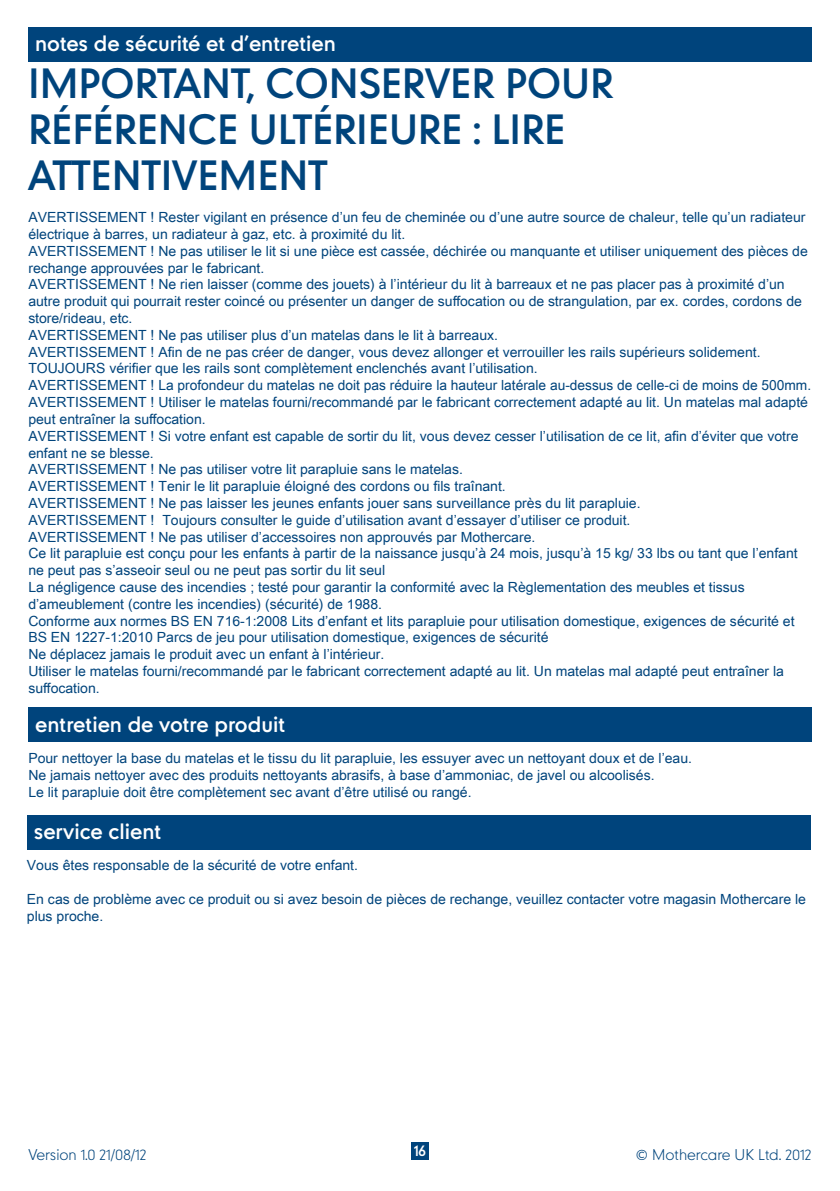
<style>
.page{position:relative;width:840px;height:1191px;background:#fff}
.page>*{position:absolute;margin:0;border:0;box-sizing:border-box;transform-origin:0 0}
.t1{font:38px/45.6px "Mothercare";color:#00447c}
.t2{font:20px "Mothercare";color:#fff}
.t3{font:100 20px "Mothercare";color:#fff}
.t4{font:14px/16.8px "Arial Unicode MS";color:#00447c}
.t5{font:100 14px "Mothercare";color:#00447c}
.t6{font:14px "Mothercare";color:#fff}
</style>
<div class="page">
<div style="left:411px;top:1142px;width:17px;height:17px;background:#00447c"></div>
<div style="left:28px;top:28px;width:783px;height:34px;background:#00447c"></div>
<div style="left:27px;top:815px;width:782px;height:34px;background:#00447c"></div>
<div style="left:28px;top:708px;width:783px;height:34px;background:#00447c"></div>
<h2 class="t2" style="left:35px;top:30px;width:302px">notes de sécurité et d’entretien</h2>
<h1 class="t1" style="left:28px;top:60px;width:586px">IMPORTANT, CONSERVER POUR<br>RÉFÉRENCE ULTÉRIEURE : LIRE<br>ATTENTIVEMENT</h1>
<h2 class="t3" style="left:35px;top:31px;width:185px">safety &amp; care notes</h2>
<p class="t4" style="left:28px;top:209px;width:783px">AVERTISSEMENT ! Rester vigilant en présence d’un feu de cheminée ou d’une autre source de chaleur, telle qu’un radiateur électrique à barres, un radiateur à gaz, etc. à proximité du lit.<br>AVERTISSEMENT ! Ne pas utiliser le lit si une pièce est cassée, déchirée ou manquante et utiliser uniquement des pièces de rechange approuvées par le fabricant.<br>AVERTISSEMENT ! Ne rien laisser (comme des jouets) à l’intérieur du lit à barreaux et ne pas placer pas à proximité d’un autre produit qui pourrait rester coincé ou présenter un danger de suffocation ou de strangulation, par ex. cordes, cordons de store/rideau, etc.<br>AVERTISSEMENT ! Ne pas utiliser plus d’un matelas dans le lit à barreaux.<br>AVERTISSEMENT ! Afin de ne pas créer de danger, vous devez allonger et verrouiller les rails supérieurs solidement.<br>TOUJOURS vérifier que les rails sont complètement enclenchés avant l’utilisation.<br>AVERTISSEMENT ! La profondeur du matelas ne doit pas réduire la hauteur latérale au-dessus de celle-ci de moins de 500mm.<br>AVERTISSEMENT ! Utiliser le matelas fourni/recommandé par le fabricant correctement adapté au lit. Un matelas mal adapté peut entraîner la suffocation.<br>AVERTISSEMENT ! Si votre enfant est capable de sortir du lit, vous devez cesser l’utilisation de ce lit, afin d’éviter que votre enfant ne se blesse.<br>AVERTISSEMENT ! Ne pas utiliser votre lit parapluie sans le matelas.<br>AVERTISSEMENT ! Tenir le lit parapluie éloigné des cordons ou fils traînant.<br>AVERTISSEMENT ! Ne pas laisser les jeunes enfants jouer sans surveillance près du lit parapluie.<br>AVERTISSEMENT ! Toujours consulter le guide d’utilisation avant d’essayer d’utiliser ce produit.<br>AVERTISSEMENT ! Ne pas utiliser d’accessoires non approuvés par Mothercare.<br>Ce lit parapluie est conçu pour les enfants à partir de la naissance jusqu’à 24 mois, jusqu’à 15 kg/ 33 lbs ou tant que l’enfant ne peut pas s’asseoir seul ou ne peut pas sortir du lit seul<br>La négligence cause des incendies ; testé pour garantir la conformité avec la Règlementation des meubles et tissus d’ameublement (contre les incendies) (sécurité) de 1988.<br>Conforme aux normes BS EN 716-1:2008 Lits d’enfant et lits parapluie pour utilisation domestique, exigences de sécurité et BS EN 1227-1:2010 Parcs de jeu pour utilisation domestique, exigences de sécurité<br>Ne déplacez jamais le produit avec un enfant à l’intérieur.<br>Utiliser le matelas fourni/recommandé par le fabricant correctement adapté au lit. Un matelas mal adapté peut entraîner la suffocation.</p>
<h2 class="t2" style="left:35px;top:710px;width:251px">entretien de votre produit</h2>
<p class="t4" style="left:28px;top:749px;width:665px">Pour nettoyer la base du matelas et le tissu du lit parapluie, les essuyer avec un nettoyant doux et de l’eau.<br>Ne jamais nettoyer avec des produits nettoyants abrasifs, à base d’ammoniac, de javel ou alcoolisés.<br>Le lit parapluie doit être complètement sec avant d’être utilisé ou rangé.</p>
<h2 class="t2" style="left:34px;top:817px;width:129px">service client</h2>
<p class="t4" style="left:27px;top:856px;width:332px">Vous êtes responsable de la sécurité de votre enfant.</p>
<p class="t4" style="left:27px;top:890px;width:780px">En cas de problème avec ce produit ou si avez besoin de pièces de rechange, veuillez contacter votre magasin Mothercare le plus proche.</p>
<p class="t5" style="left:28px;top:1145px;width:120px">Version 1.0 21/08/12</p>
<p class="t6" style="left:414px;top:1141px;width:13px">16</p>
<p class="t5" style="left:635px;top:1145px;width:177px">© Mothercare UK Ltd. 2012</p>
</div>
